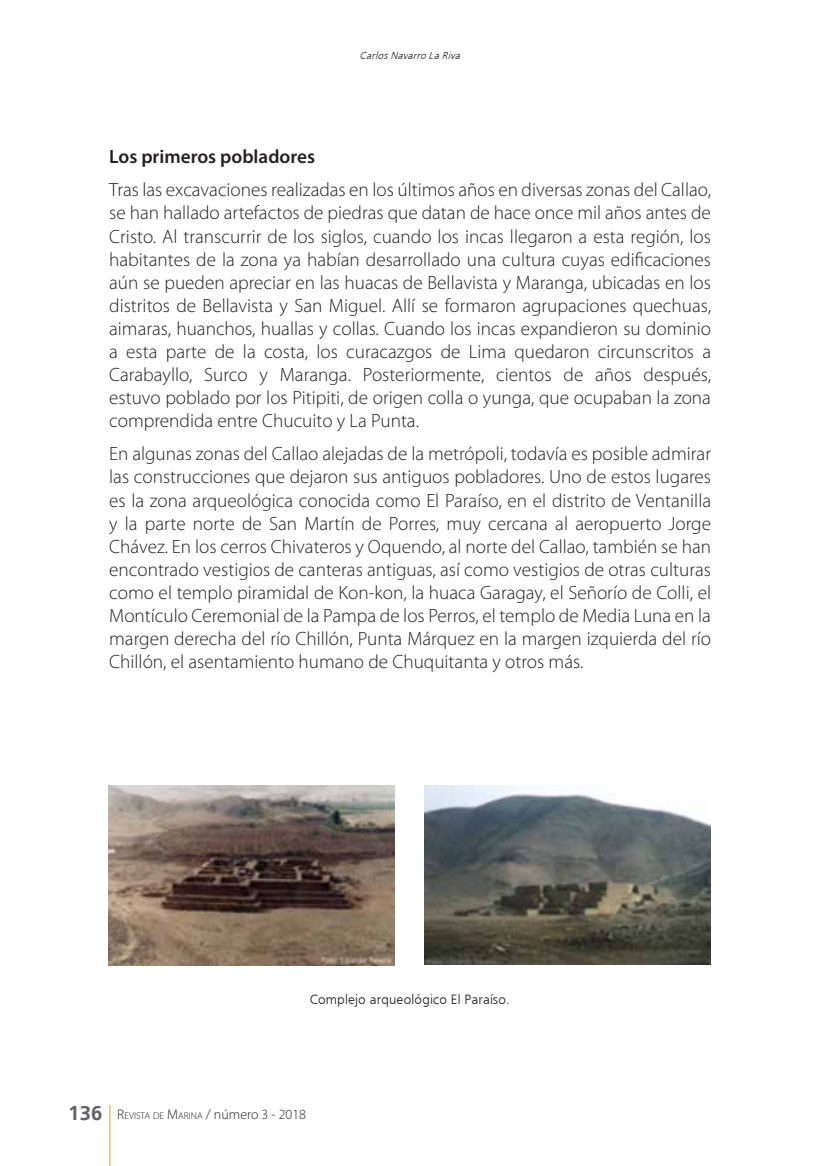
<style>
.page{position:relative;width:819px;height:1166px;background:#fff}
.page>*{position:absolute;margin:0;border:0;box-sizing:border-box;transform-origin:0 0}
.t1{font:300 19.25px/23.1px "Myriad Pro";color:#231f20;text-align:justify}
.t2{font:300 14px "Frugal Sans";letter-spacing:.01em;color:#231f20}
.t3{font:italic 300 10.5px "Frugal Sans";color:#231f20}
.t4{font:300 9.8px "Myriad Pro";color:#231f20}
.s1{font-weight:600}
.s2{font-family:"Frugal Sans";font-weight:700;font-size:21px;color:#636466}
.s3{font-size:14px}
</style>
<div class="page">
<hr style="left:109px;top:1105px;width:1px;height:61px;background:#d6be38">
<img style="left:109px;top:785px;width:285px;height:180px">
<img style="left:424px;top:785px;width:286px;height:179px">
<p class="t3" style="left:359px;top:50px;width:105px">CarlosNavarroLaRiva</p>
<p class="t1" style="left:109px;top:140px;width:603px;line-height:33.1px"><span class="s1">Los primeros pobladores<br></span>Tras las excavaciones realizadas en los últimos años en diversas zonas del Callao,</p>
<p class="t1" style="left:109px;top:201px;width:603px">se han hallado artefactos de piedras que datan de hace once mil años antes de Cristo. Al transcurrir de los siglos, cuando los incas llegaron a esta región, los habitantes de la zona ya habían desarrollado una cultura cuyas edificaciones aún se pueden apreciar en las huacas de Bellavista y Maranga, ubicadas en los distritos de Bellavista y San Miguel. Allí se formaron agrupaciones quechuas, aimaras, huanchos, huallas y collas. Cuando los incas expandieron su dominio a esta parte de la costa, los curacazgos de Lima quedaron circunscritos a Carabayllo, Surco y Maranga. Posteriormente, cientos de años después, estuvo poblado por los Pitipiti, de origen colla o yunga, que ocupaban la zona comprendida entre Chucuito y La Punta.</p>
<p class="t1" style="left:109px;top:442px;width:603px">En algunas zonas del Callao alejadas de la metrópoli, todavía es posible admirar las construcciones que dejaron sus antiguos pobladores. Uno de estos lugares es la zona arqueológica conocida como El Paraíso, en el distrito de Ventanilla y la parte norte de San Martín de Porres, muy cercana al aeropuerto Jorge Chávez. En los cerros Chivateros y Oquendo, al norte del Callao, también se han encontrado vestigios de canteras antiguas, así como vestigios de otras culturas como el templo piramidal de Kon-kon, la huaca Garagay, el Señorío de Colli, el Montículo Ceremonial de la Pampa de los Perros, el templo de Media Luna en la margen derecha del río Chillón, Punta Márquez en la margen izquierda del río Chillón, el asentamiento humano de Chuquitanta y otros más.</p>
<p class="t2" style="left:310px;top:991px;width:202px">Complejo arqueológico El Paraíso.</p>
<p class="t4" style="left:68px;top:1109px;width:239px"><span class="s2">136</span> <span class="s3">R</span>EVISTA DE <span class="s3">M</span>ARINA <span class="s3">/</span> <span class="s3">número 3 - 2018</span></p>
</div>
